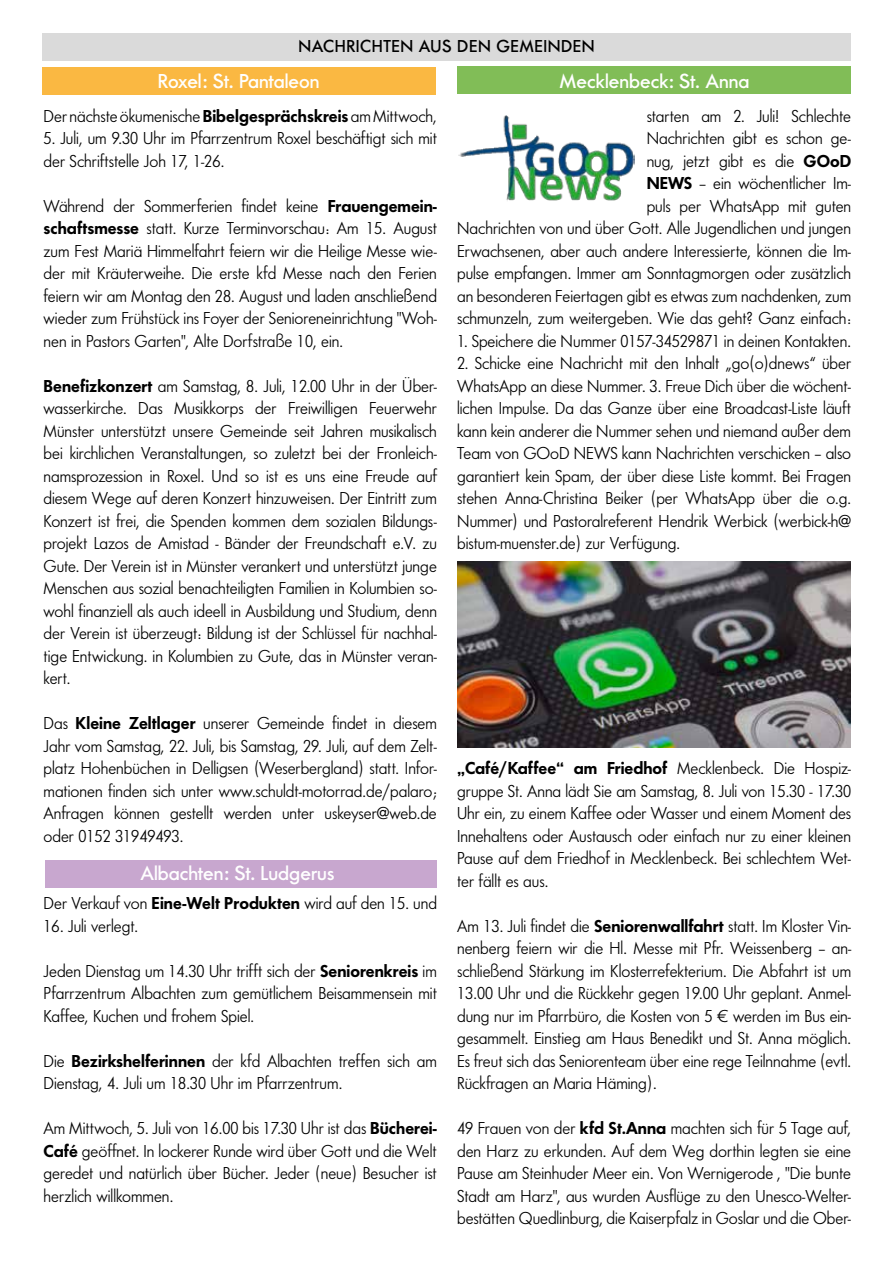
<style>
.page{position:relative;width:893px;height:1263px;background:#fff}
.page>*{position:absolute;margin:0;border:0;box-sizing:border-box;transform-origin:0 0}
.t1{font:500 21px "Futura No 2 D";color:#fff}
.t2{font:18px/22.5px "Futura No 2 D Boo";color:#000;text-align:justify}
.t3{font:18px "Futura No 2 D Dem Bol";color:#000}
.t4{font:500 18px "Futura No 2 D";letter-spacing:.03em;color:#000}
.s1{font-family:"Futura No 2 D Dem Bol"}
.s2{font-family:"Futura No 2 D Boo"}
</style>
<div class="page">
<div style="left:45px;top:860px;width:392px;height:27px;background:#c8a7cf"></div>
<img style="left:458px;top:115px;width:176px;height:86px">
<img style="left:457px;top:561px;width:393px;height:187px">
<div style="left:458px;top:66px;width:393px;height:28px;background:#81bd57"></div>
<div style="left:42px;top:33px;width:809px;height:28px;background:#dadada"></div>
<div style="left:42px;top:67px;width:393px;height:28px;background:#fab842"></div>
<p class="t4" style="left:298px;top:36px;width:298px">NACHRICHTEN AUS DEN GEMEINDEN</p>
<p class="t1" style="left:158px;top:69px;width:163px">Roxel: St. Pantaleon</p>
<p class="t1" style="left:560px;top:68px;width:191px">Mecklenbeck: St. Anna</p>
<p class="t2" style="left:44px;top:104px;width:395px">Der nächste ökumenische <span class="s1">Bibelgesprächskreis</span> am Mittwoch,</p>
<p class="t2" style="left:44px;top:127px;width:395px">5. Juli, um 9.30 Uhr im Pfarrzentrum Roxel beschäftigt sich mit der Schriftstelle Joh 17, 1-26.</p>
<p class="t2" style="left:44px;top:194px;width:395px">Während der Sommerferien findet keine <span class="s1">Frauengemein&shy;schaftsmesse</span> statt. Kurze Terminvorschau: Am 15. August zum Fest Mariä Himmelfahrt feiern wir die Heilige Messe wie&shy;der mit Kräuterweihe. Die erste kfd Messe nach den Ferien feiern wir am Montag den 28. August und laden anschließend wieder zum Frühstück ins Foyer der Senioreneinrichtung "Woh&shy;nen in Pastors Garten", Alte Dorfstraße 10, ein.</p>
<p class="t2" style="left:44px;top:374px;width:395px"><span class="s1">Benefizkonzert</span> am Samstag, 8. Juli, 12.00 Uhr in der Über&shy;wasserkirche. Das Musikkorps der Freiwilligen Feuerwehr Münster unterstützt unsere Gemeinde seit Jahren musikalisch bei kirchlichen Veranstaltungen, so zuletzt bei der Fronleich&shy;namsprozession in Roxel. Und so ist es uns eine Freude auf diesem Wege auf deren Konzert hinzuweisen. Der Eintritt zum Konzert ist frei, die Spenden kommen dem sozialen Bildungs&shy;projekt Lazos de Amistad - Bänder der Freundschaft e.V. zu Gute. Der Verein ist in Münster verankert und unterstützt junge Menschen aus sozial benachteiligten Familien in Kolumbien so&shy;wohl finanziell als auch ideell in Ausbildung und Studium, denn der Verein ist überzeugt: Bildung ist der Schlüssel für nachhal&shy;tige Entwickung. in Kolumbien zu Gute, das in Münster veran&shy;kert.</p>
<p class="t2" style="left:44px;top:712px;width:395px">Das <span class="s1">Kleine Zeltlager</span> unserer Gemeinde findet in diesem Jahr vom Samstag, 22. Juli, bis Samstag, 29. Juli, auf dem Zelt&shy;platz Hohenbüchen in Delligsen (Weserbergland) statt. Infor&shy;mationen finden sich unter www.schuldt-motorrad.de/palaro; Anfragen können gestellt werden unter uskeyser@web.de oder 0152 31949493.</p>
<p class="t1" style="left:140px;top:861px;width:196px">Albachten: St. Ludgerus</p>
<p class="t2" style="left:44px;top:892px;width:395px">Der Verkauf von <span class="s1">Eine-Welt Produkten</span> wird auf den 15. und</p>
<p class="t2" style="left:44px;top:914px;width:96px">16. Juli verlegt.</p>
<p class="t2" style="left:44px;top:959px;width:395px">Jeden Dienstag um 14.30 Uhr trifft sich der <span class="s1">Seniorenkreis</span> im Pfarrzentrum Albachten zum gemütlichem Beisammensein mit Kaffee, Kuchen und frohem Spiel.</p>
<p class="t2" style="left:44px;top:1049px;width:395px">Die <span class="s1">Bezirkshelferinnen</span> der kfd Albachten treffen sich am<br>Dienstag, 4. Juli um 18.30 Uhr im Pfarrzentrum.</p>
<p class="t2" style="left:44px;top:1117px;width:395px">Am Mittwoch, 5. Juli von 16.00 bis 17.30 Uhr ist das <span class="s1">Bücherei-Café</span> geöffnet. In lockerer Runde wird über Gott und die Welt geredet und natürlich über Bücher. Jeder (neue) Besucher ist herzlich willkommen.</p>
<p class="t2" style="left:457px;top:104px;width:396px;text-align:right">starten am 2. Juli! Schlechte<br>Nachrichten gibt es schon ge-<br>nug, jetzt gibt es die <span class="s1">GOoD<br>NEWS</span> – ein wöchentlicher Im-<br>puls per WhatsApp mit guten<br>Nachrichten von und über Gott. Alle Jugendlichen und jungen Erwachsenen, aber auch andere Interessierte, können die Im&shy;pulse empfangen. Immer am Sonntagmorgen oder zusätzlich an besonderen Feiertagen gibt es etwas zum nachdenken, zum schmunzeln, zum weitergeben. Wie das geht? Ganz einfach:</p>
<p class="t2" style="left:457px;top:329px;width:395px">1. Speichere die Nummer 0157-34529871 in deinen Kontakten.</p>
<p class="t2" style="left:457px;top:352px;width:396px">2. Schicke eine Nachricht mit den Inhalt „go(o)dnews“ über WhatsApp an diese Nummer. 3. Freue Dich über die wöchent&shy;lichen Impulse. Da das Ganze über eine Broadcast-Liste läuft kann kein anderer die Nummer sehen und niemand außer dem Team von GOoD NEWS kann Nachrichten verschicken – also garantiert kein Spam, der über diese Liste kommt. Bei Fragen stehen Anna-Christina Beiker (per WhatsApp über die o.g.<br>Nummer) und Pastoralreferent Hendrik Werbick (werbick-h@ bistum-muenster.de) zur Verfügung.</p>
<p class="t3" style="left:457px;top:758px;width:395px">„Café/Kaffee“ am Friedhof <span class="s2">Mecklenbeck. Die Hospiz-</span></p>
<p class="t2" style="left:457px;top:779px;width:396px">gruppe St. Anna lädt Sie am Samstag, 8. Juli von 15.30 - 17.30<br>Uhr ein, zu einem Kaffee oder Wasser und einem Moment des Innehaltens oder Austausch oder einfach nur zu einer kleinen Pause auf dem Friedhof in Mecklenbeck. Bei schlechtem Wet&shy;ter fällt es aus.</p>
<p class="t2" style="left:457px;top:914px;width:396px">Am 13. Juli findet die <span class="s1">Seniorenwallfahrt</span> statt. Im Kloster Vin&shy;nenberg feiern wir die Hl. Messe mit Pfr. Weissenberg – an&shy;schließend Stärkung im Klosterrefekterium. Die Abfahrt ist um 13.00 Uhr und die Rückkehr gegen 19.00 Uhr geplant. Anmel&shy;dung nur im Pfarrbüro, die Kosten von 5 € werden im Bus ein&shy;gesammelt. Einstieg am Haus Benedikt und St. Anna möglich.<br>Es freut sich das Seniorenteam über eine rege Teilnnahme (evtl.<br>Rückfragen an Maria Häming).</p>
<p class="t2" style="left:457px;top:1117px;width:396px">49 Frauen von der <span class="s1">kfd St.Anna</span> machten sich für 5 Tage auf, den Harz zu erkunden. Auf dem Weg dorthin legten sie eine Pause am Steinhuder Meer ein. Von Wernigerode , "Die bunte Stadt am Harz", aus wurden Ausflüge zu den Unesco-Welter&shy;bestätten Quedlinburg, die Kaiserpfalz in Goslar und die Ober-</p>
</div>
